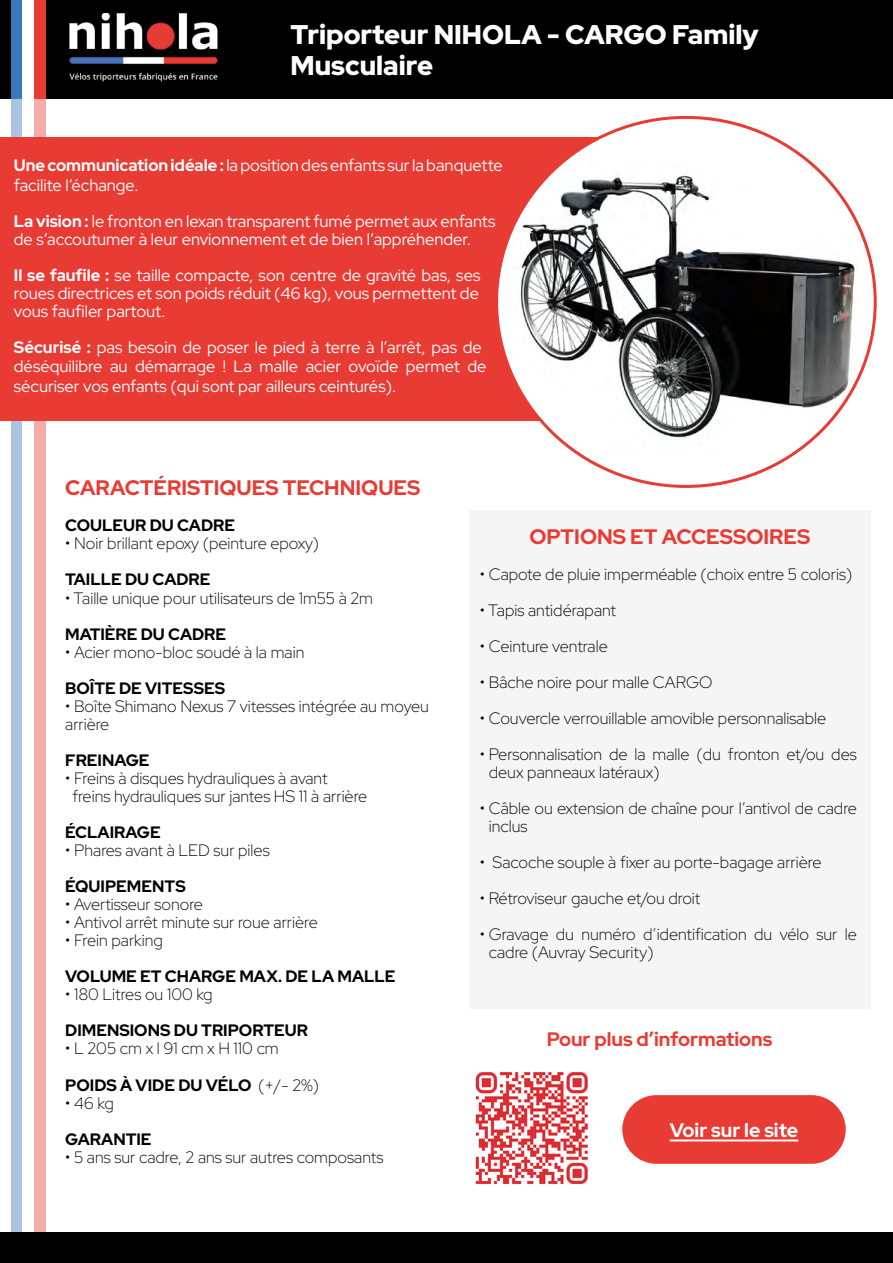
<style>
.page{position:relative;width:893px;height:1263px;background:#fff}
.page>*{position:absolute;margin:0;border:0;box-sizing:border-box;transform-origin:0 0}
.t1{font:900 27px/30px "Red Hat Display";color:#fff}
.t2{font:700 21px "Red Hat Display";color:#e83b34}
.t3{font:800 19.5px "Red Hat Display";color:#e83b34}
.t4{font:800 19.5px "Red Hat Display";color:#fff}
.t5{font:300 16.5px/18px "Red Hat Display";color:#000}
.t6{font:16.5px/19.5px "Red Hat Display";color:#fff}
.t7{font:700 16.5px "Red Hat Display";color:#000}
.s1{font-weight:700}
.s2{font-weight:300}
</style>
<div class="page">
<div style="left:11px;top:99px;width:11px;height:1164px;background:#abc4e1"></div>
<div style="left:34px;top:99px;width:12px;height:1162px;background:#f5aba8"></div>
<div style="left:0;top:137px;width:695px;height:284px;background:#e83b34"></div>
<div style="left:0;top:0;width:893px;height:99px;background:#000"></div>
<div style="left:622px;top:1095px;width:224px;height:69px;background:#e83b34;border-radius:34px"></div>
<img style="left:69px;top:13px;width:149px;height:69px">
<div style="left:497px;top:117px;width:378px;height:369px;background:#fff;border-radius:50%"></div>
<img style="left:499px;top:150px;width:376px;height:304px">
<hr style="left:670px;top:1139px;width:128px;height:2px;background:#fff">
<img style="left:475px;top:1072px;width:113px;height:113px">
<div style="left:0;top:1232px;width:893px;height:31px;background:#000"></div>
<div style="left:11px;top:0;width:11px;height:99px;background:#3c76bb"></div>
<div style="left:34px;top:0;width:12px;height:99px;background:#e83b34"></div>
<div style="left:23px;top:0;width:11px;height:99px;background:#fff"></div>
<div style="left:469px;top:510px;width:401px;height:498px;background:#f5f5f5"></div>
<h1 class="t1" style="left:291px;top:20px;width:470px">Triporteur NIHOLA - CARGO Family<br>Musculaire</h1>
<p class="t6" style="left:14px;top:155px;width:491px"><span class="s1">Une communication idéale :</span> la position des enfants sur la banquette facilite l’échange.</p>
<p class="t6" style="left:14px;top:212px;width:483px;line-height:18px"><span class="s1">La vision :</span> le fronton en lexan transparent fumé permet aux enfants de s’accoutumer à leur envionnement et de bien l’appréhender.</p>
<p class="t6" style="left:14px;top:266px;width:468px;line-height:18px;text-align:justify"><span class="s1">Il se faufile :</span> se taille compacte, son centre de gravité bas, ses roues directrices et son poids réduit (46 kg), vous permettent de vous faufiler partout.</p>
<p class="t6" style="left:14px;top:337px;width:474px"><span class="s1">Sécurisé :</span> pas besoin de poser le pied à terre à l’arrêt, pas de déséquilibre au démarrage ! La malle acier ovoïde permet de sécuriser vos enfants (qui sont par ailleurs ceinturés).</p>
<p class="t2" style="left:65px;top:474px;width:357px">CARACTÉRISTIQUES TECHNIQUES</p>
<p class="t7" style="left:65px;top:515px;width:171px">COULEUR DU CADRE</p>
<p class="t5" style="left:65px;top:534px;width:255px">• Noir brillant epoxy (peinture epoxy)</p>
<p class="t7" style="left:65px;top:569px;width:147px">TAILLE DU CADRE</p>
<p class="t5" style="left:65px;top:588px;width:309px">• Taille unique pour utilisateurs de 1m55 à 2m</p>
<p class="t7" style="left:65px;top:623px;width:162px">MATIÈRE DU CADRE</p>
<p class="t5" style="left:65px;top:642px;width:241px">• Acier mono-bloc soudé à la main</p>
<p class="t7" style="left:65px;top:677px;width:161px">BOÎTE DE VITESSES</p>
<p class="t5" style="left:65px;top:696px;width:365px">• Boîte Shimano Nexus 7 vitesses intégrée au moyeu arrière</p>
<p class="t7" style="left:65px;top:749px;width:86px">FREINAGE</p>
<p class="t5" style="left:72px;top:768px;width:296px;text-indent:-7px">• Freins à disques hydrauliques à avant freins hydrauliques sur jantes HS 11 à arrière</p>
<p class="t7" style="left:65px;top:821px;width:97px">ÉCLAIRAGE</p>
<p class="t5" style="left:65px;top:840px;width:206px">• Phares avant à LED sur piles</p>
<p class="t7" style="left:65px;top:875px;width:122px">ÉQUIPEMENTS</p>
<p class="t5" style="left:65px;top:894px;width:139px">• Avertisseur sonore</p>
<p class="t5" style="left:65px;top:912px;width:254px">• Antivol arrêt minute sur roue arrière</p>
<p class="t5" style="left:65px;top:930px;width:99px">• Frein parking</p>
<p class="t7" style="left:65px;top:965px;width:332px">VOLUME ET CHARGE MAX. DE LA MALLE</p>
<p class="t5" style="left:65px;top:984px;width:149px">• 180 Litres ou 100 kg</p>
<p class="t7" style="left:65px;top:1019px;width:244px">DIMENSIONS DU TRIPORTEUR</p>
<p class="t5" style="left:65px;top:1038px;width:215px">• L 205 cm x l 91 cm x H 110 cm</p>
<p class="t7" style="left:65px;top:1074px;width:255px">POIDS À VIDE DU VÉLO <span class="s2">(+/- 2%)</span></p>
<p class="t5" style="left:65px;top:1094px;width:50px">• 46 kg</p>
<p class="t7" style="left:65px;top:1128px;width:88px">GARANTIE</p>
<p class="t5" style="left:65px;top:1148px;width:320px">• 5 ans sur cadre, 2 ans sur autres composants</p>
<p class="t2" style="left:529px;top:523px;width:282px">OPTIONS ET ACCESSOIRES</p>
<p class="t5" style="left:480px;top:565px;width:374px">• Capote de pluie imperméable (choix entre 5 coloris)</p>
<p class="t5" style="left:480px;top:601px;width:138px">• Tapis antidérapant</p>
<p class="t5" style="left:480px;top:637px;width:129px">• Ceinture ventrale</p>
<p class="t5" style="left:480px;top:673px;width:234px">• Bâche noire pour malle CARGO</p>
<p class="t5" style="left:480px;top:709px;width:348px">• Couvercle verrouillable amovible personnalisable</p>
<p class="t5" style="left:489px;top:745px;width:369px;text-indent:-9px">• Personnalisation de la malle (du fronton et/ou des deux panneaux latéraux)</p>
<p class="t5" style="left:489px;top:799px;width:369px;text-indent:-9px">• Câble ou extension de chaîne pour l’antivol de cadre inclus</p>
<p class="t5" style="left:480px;top:853px;width:343px">• Sacoche souple à fixer au porte-bagage arrière</p>
<p class="t5" style="left:480px;top:889px;width:222px">• Rétroviseur gauche et/ou droit</p>
<p class="t5" style="left:489px;top:925px;width:370px;text-indent:-9px">• Gravage du numéro d’identification du vélo sur le cadre (Auvray Security)</p>
<p class="t3" style="left:547px;top:1026px;width:227px">Pour plus d’informations</p>
<p class="t4" style="left:670px;top:1117px;width:130px">Voir sur le site</p>
</div>
